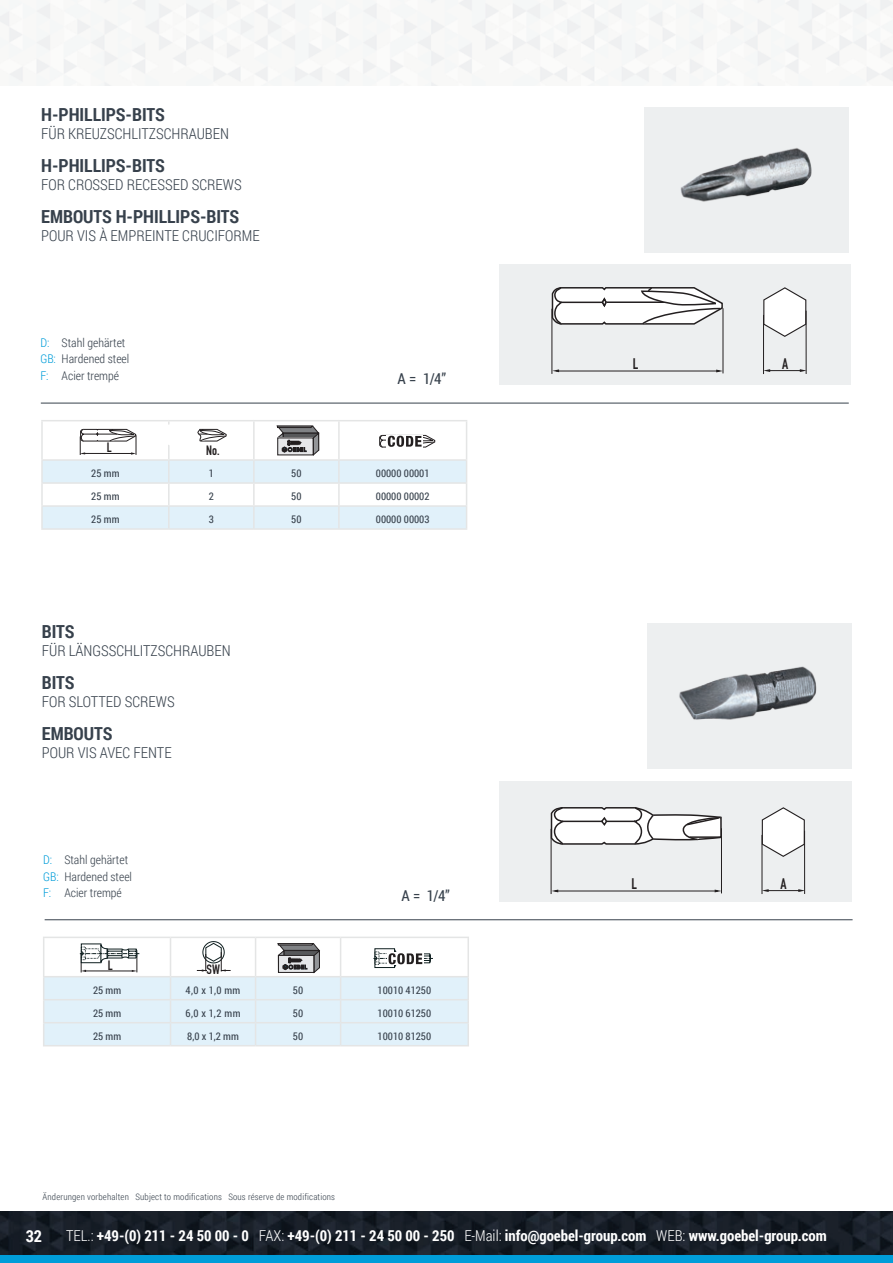
<style>
.page{position:relative;width:893px;height:1263px;background:#fff}
.page>*{position:absolute;margin:0;border:0;box-sizing:border-box;transform-origin:0 0}
.t1{font:700 18px "Roboto Condensed";color:#37414c}
.t2{font:700 16.5px "Roboto Condensed";color:#fff}
.t3{font:300 15px "Roboto Condensed";color:#37414c}
.t4{font:700 15px "Roboto Condensed";color:#fff}
.t5{font:15px "Roboto Condensed";color:#37414c}
.t6{font:15px "DIN Engschrift";color:#231f20}
.t7{font:13.35px "DIN Engschrift";color:#231f20}
.t8{font:300 12px "Roboto Condensed";color:#37414c}
.t9{font:10.5px "Roboto Condensed";color:#37414c}
.t10{font:300 9px "Roboto Condensed";letter-spacing:.02em;color:#37414c}
.s1{color:#009dd9}
.s2{font-weight:300}
</style>
<div class="page">
<hr style="left:41px;top:403px;width:808px;height:1px;background:#37414c">
<hr style="left:41px;top:420px;width:128px;height:1px;background:#e4e5e5">
<hr style="left:41px;top:421px;width:2px;height:38px;background:#e4e5e5">
<hr style="left:169px;top:420px;width:85px;height:1px;background:#e4e5e5">
<hr style="left:168px;top:421px;width:2px;height:38px;background:#e4e5e5">
<hr style="left:254px;top:420px;width:85px;height:1px;background:#e4e5e5">
<hr style="left:253px;top:421px;width:2px;height:38px;background:#e4e5e5">
<hr style="left:339px;top:420px;width:128px;height:1px;background:#e4e5e5">
<hr style="left:338px;top:421px;width:2px;height:38px;background:#e4e5e5">
<hr style="left:466px;top:421px;width:1px;height:38px;background:#e4e5e5">
<hr style="left:41px;top:459px;width:128px;height:2px;background:#e4e5e5">
<hr style="left:41px;top:461px;width:2px;height:21px;background:#e4e5e5">
<hr style="left:41px;top:482px;width:128px;height:2px;background:#e4e5e5">
<hr style="left:41px;top:484px;width:2px;height:21px;background:#e4e5e5">
<hr style="left:41px;top:505px;width:128px;height:2px;background:#e4e5e5">
<hr style="left:41px;top:507px;width:2px;height:21px;background:#e4e5e5">
<hr style="left:41px;top:528px;width:128px;height:2px;background:#e4e5e5">
<hr style="left:169px;top:528px;width:85px;height:2px;background:#e4e5e5">
<hr style="left:254px;top:528px;width:85px;height:2px;background:#e4e5e5">
<hr style="left:339px;top:528px;width:128px;height:2px;background:#e4e5e5">
<div style="left:499px;top:264px;width:351px;height:121px;background:#edeff0"></div>
<div style="left:644px;top:107px;width:204px;height:145px;background:#edeff0"></div>
<svg style="left:43px;top:424px;width:424px;height:104px"></svg>
<hr style="left:45px;top:919px;width:808px;height:1px;background:#37414c">
<hr style="left:43px;top:936px;width:128px;height:2px;background:#e4e5e5">
<hr style="left:43px;top:938px;width:1px;height:38px;background:#e4e5e5">
<hr style="left:171px;top:936px;width:85px;height:2px;background:#e4e5e5">
<hr style="left:170px;top:938px;width:1px;height:38px;background:#e4e5e5">
<hr style="left:256px;top:936px;width:85px;height:2px;background:#e4e5e5">
<hr style="left:255px;top:938px;width:1px;height:38px;background:#e4e5e5">
<hr style="left:341px;top:936px;width:128px;height:2px;background:#e4e5e5">
<hr style="left:340px;top:938px;width:1px;height:38px;background:#e4e5e5">
<hr style="left:467px;top:938px;width:2px;height:38px;background:#e4e5e5">
<hr style="left:341px;top:976px;width:128px;height:1px;background:#e4e5e5">
<hr style="left:467px;top:977px;width:2px;height:22px;background:#e4e5e5">
<hr style="left:341px;top:999px;width:128px;height:1px;background:#e4e5e5">
<hr style="left:467px;top:1000px;width:2px;height:22px;background:#e4e5e5">
<hr style="left:341px;top:1022px;width:128px;height:1px;background:#e4e5e5">
<hr style="left:467px;top:1023px;width:2px;height:22px;background:#e4e5e5">
<hr style="left:341px;top:1045px;width:128px;height:1px;background:#e4e5e5">
<div style="left:500px;top:781px;width:352px;height:120px;background:#edeff0"></div>
<div style="left:647px;top:623px;width:205px;height:146px;background:#edeff0"></div>
<svg style="left:43px;top:940px;width:425px;height:106px"></svg>
<div style="left:0;top:1254px;width:893px;height:9px;background:#009dd9"></div>
<img style="left:0;top:1212px;width:893px;height:42px">
<img style="left:680px;top:148px;width:132px;height:54px">
<img style="left:679px;top:666px;width:138px;height:54px">
<hr style="left:721px;top:828px;width:1px;height:65px;background:#231f20">
<hr style="left:555px;top:891px;width:163px;height:1px;background:#231f20">
<svg style="left:715px;top:889px;width:6px;height:3px"></svg>
<svg style="left:761px;top:807px;width:44px;height:50px"></svg>
<hr style="left:768px;top:890px;width:33px;height:1px;background:#231f20">
<hr style="left:762px;top:835px;width:1px;height:59px;background:#231f20">
<hr style="left:804px;top:831px;width:1px;height:63px;background:#231f20">
<svg style="left:762px;top:889px;width:7px;height:3px"></svg>
<svg style="left:798px;top:889px;width:7px;height:3px"></svg>
<svg style="left:551px;top:807px;width:171px;height:38px"></svg>
<hr style="left:551px;top:829px;width:1px;height:65px;background:#231f20">
<svg style="left:551px;top:889px;width:7px;height:3px"></svg>
<hr style="left:723px;top:308px;width:1px;height:65px;background:#231f20">
<hr style="left:556px;top:371px;width:163px;height:1px;background:#231f20">
<svg style="left:716px;top:370px;width:7px;height:2px"></svg>
<svg style="left:763px;top:287px;width:44px;height:51px"></svg>
<hr style="left:769px;top:370px;width:33px;height:1px;background:#231f20">
<hr style="left:763px;top:315px;width:1px;height:59px;background:#231f20">
<hr style="left:806px;top:311px;width:1px;height:63px;background:#231f20">
<svg style="left:764px;top:369px;width:6px;height:3px"></svg>
<svg style="left:800px;top:369px;width:7px;height:3px"></svg>
<svg style="left:552px;top:287px;width:172px;height:39px;background:#d6d6d6"></svg>
<hr style="left:552px;top:309px;width:1px;height:65px;background:#231f20">
<svg style="left:552px;top:369px;width:7px;height:3px"></svg>
<p class="t1" style="left:41px;top:102px;width:125px">H-PHILLIPS-BITS</p>
<p class="t3" style="left:41px;top:123px;width:189px">FÜR KREUZSCHLITZSCHRAUBEN</p>
<p class="t1" style="left:41px;top:153px;width:125px">H-PHILLIPS-BITS</p>
<p class="t3" style="left:41px;top:174px;width:202px">FOR CROSSED RECESSED SCREWS</p>
<p class="t1" style="left:41px;top:204px;width:199px">EMBOUTS H-PHILLIPS-BITS</p>
<p class="t3" style="left:41px;top:225px;width:220px">POUR VIS À EMPREINTE CRUCIFORME</p>
<p class="t8" style="left:40px;top:334px;width:87px"><span class="s1">D:</span> Stahl gehärtet</p>
<p class="t8" style="left:40px;top:351px;width:90px"><span class="s1">GB:</span> Hardened steel</p>
<p class="t8" style="left:40px;top:367px;width:80px"><span class="s1">F:</span> Acier trempé</p>
<p class="t5" style="left:398px;top:368px;width:50px">A = 1/4”</p>
<p class="t7" style="left:107px;top:440px;width:6px">L</p>
<p class="t7" style="left:206px;top:442px;width:15px">No.</p>
<p class="t7" style="left:107px;top:487px;width:6px">L</p>
<p class="t7" style="left:206px;top:490px;width:15px">No.</p>
<p class="t9" style="left:91px;top:466px;width:30px">25 mm</p>
<p class="t9" style="left:209px;top:466px;width:7px">1</p>
<p class="t9" style="left:291px;top:466px;width:12px">50</p>
<p class="t9" style="left:376px;top:466px;width:55px">00000 00001</p>
<p class="t9" style="left:91px;top:489px;width:30px">25 mm</p>
<p class="t9" style="left:209px;top:489px;width:7px">2</p>
<p class="t9" style="left:291px;top:489px;width:12px">50</p>
<p class="t9" style="left:376px;top:489px;width:55px">00000 00002</p>
<p class="t9" style="left:91px;top:512px;width:30px">25 mm</p>
<p class="t9" style="left:209px;top:512px;width:7px">3</p>
<p class="t9" style="left:291px;top:512px;width:12px">50</p>
<p class="t9" style="left:376px;top:512px;width:55px">00000 00003</p>
<p class="t1" style="left:42px;top:618px;width:34px">BITS</p>
<p class="t3" style="left:42px;top:640px;width:190px">FÜR LÄNGSSCHLITZSCHRAUBEN</p>
<p class="t1" style="left:42px;top:669px;width:34px">BITS</p>
<p class="t3" style="left:42px;top:691px;width:134px">FOR SLOTTED SCREWS</p>
<p class="t1" style="left:42px;top:720px;width:72px">EMBOUTS</p>
<p class="t3" style="left:42px;top:742px;width:131px">POUR VIS AVEC FENTE</p>
<p class="t7" style="left:107px;top:640px;width:6px">L</p>
<p class="t7" style="left:206px;top:643px;width:15px">No.</p>
<p class="t7" style="left:107px;top:698px;width:6px">L</p>
<p class="t8" style="left:43px;top:851px;width:87px"><span class="s1">D:</span> Stahl gehärtet</p>
<p class="t8" style="left:43px;top:868px;width:90px"><span class="s1">GB:</span> Hardened steel</p>
<p class="t8" style="left:43px;top:884px;width:80px"><span class="s1">F:</span> Acier trempé</p>
<p class="t7" style="left:108px;top:957px;width:6px">L</p>
<p class="t7" style="left:207px;top:961px;width:15px">SW</p>
<p class="t5" style="left:401px;top:885px;width:50px">A = 1/4”</p>
<p class="t9" style="left:93px;top:983px;width:30px">25 mm</p>
<p class="t9" style="left:186px;top:983px;width:56px">4,0 x 1,0 mm</p>
<p class="t9" style="left:293px;top:983px;width:12px">50</p>
<p class="t9" style="left:378px;top:983px;width:55px">10010 41250</p>
<p class="t9" style="left:93px;top:1006px;width:30px">25 mm</p>
<p class="t9" style="left:186px;top:1006px;width:56px">6,0 x 1,2 mm</p>
<p class="t9" style="left:293px;top:1006px;width:12px">50</p>
<p class="t9" style="left:378px;top:1006px;width:55px">10010 61250</p>
<p class="t9" style="left:93px;top:1029px;width:30px">25 mm</p>
<p class="t9" style="left:187px;top:1029px;width:53px">8,0 x 1,2 mm</p>
<p class="t9" style="left:293px;top:1029px;width:12px">50</p>
<p class="t9" style="left:378px;top:1029px;width:55px">10010 81250</p>
<p class="t10" style="left:43px;top:1191px;width:294px">Änderungen vorbehalten Subject to modifications Sous réserve de modifications</p>
<p class="t6" style="left:633px;top:355px;width:7px">L</p>
<p class="t6" style="left:782px;top:355px;width:8px">A</p>
<p class="t6" style="left:631px;top:875px;width:7px">L</p>
<p class="t6" style="left:780px;top:875px;width:8px">A</p>
<p class="t2" style="left:26px;top:1224px;width:18px">32</p>
<p class="t4" style="left:66px;top:1225px;width:762px"><span class="s2">TEL.:</span> +49-(0) 211 - 24 50 00 - 0 <span class="s2">FAX:</span> +49-(0) 211 - 24 50 00 - 250 <span class="s2">E-Mail:</span> info@goebel-group.com <span class="s2">WEB:</span> www.goebel-group.com</p>
</div>
